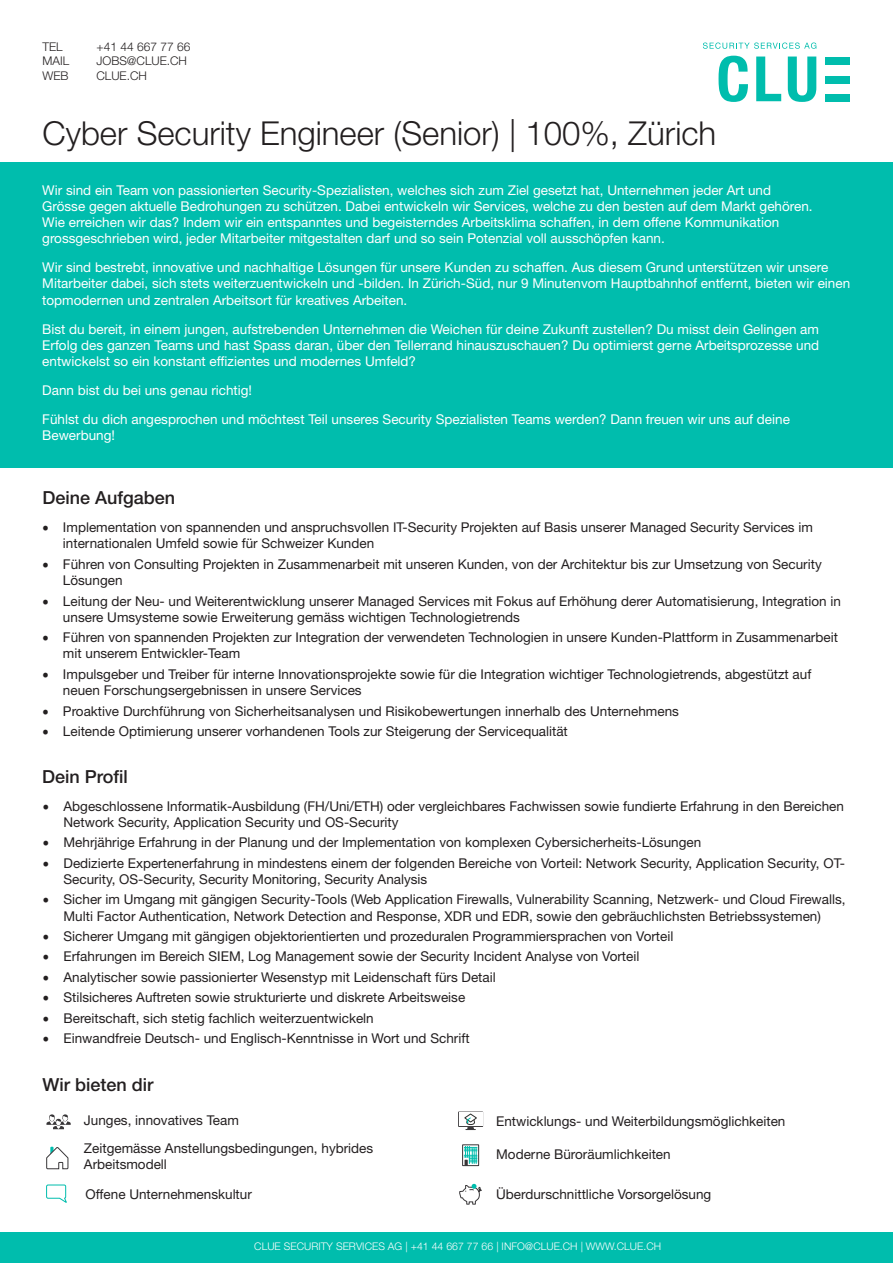
<style>
.page{position:relative;width:893px;height:1263px;background:#fff}
.page>*{position:absolute;margin:0;border:0;box-sizing:border-box;transform-origin:0 0}
.t1{font:300 33px "Helvetica Neue LT Std";color:#231f20}
.t2{font:500 18px "Helvetica Neue LT Std";color:#231f20}
.t3{font:13.5px/16.2px "Helvetica Neue LT Std";color:#231f20}
.t4{font:13.5px/16.2px "Helvetica Neue LT Std";color:#fff}
.t5{font:300 12px "Helvetica Neue LT Std";color:#231f20}
.t6{font:300 10.5px "Helvetica Neue LT Std";letter-spacing:.005em;color:#fff}
.s1{font-family:"Helvetica Neue"}
</style>
<div class="page">
<div style="left:0;top:162px;width:893px;height:305px;background:#00bdad"></div>
<svg style="left:703px;top:43px;width:113px;height:6px"></svg>
<svg style="left:718px;top:56px;width:30px;height:46px"></svg>
<svg style="left:756px;top:57px;width:25px;height:44px"></svg>
<svg style="left:788px;top:57px;width:28px;height:45px"></svg>
<div style="left:825px;top:94px;width:25px;height:7px;background:#00bdad"></div>
<div style="left:825px;top:76px;width:25px;height:7px;background:#00bdad"></div>
<div style="left:825px;top:57px;width:25px;height:7px;background:#00bdad"></div>
<div style="left:462px;top:1144px;width:17px;height:22px;border:1px solid #383638"></div>
<svg style="left:464px;top:1146px;width:13px;height:20px"></svg>
<svg style="left:464px;top:1113px;width:13px;height:17px"></svg>
<svg style="left:46px;top:1114px;width:25px;height:15px"></svg>
<svg style="left:46px;top:1147px;width:22px;height:22px"></svg>
<svg style="left:46px;top:1184px;width:21px;height:19px"></svg>
<div style="left:0;top:1233px;width:893px;height:30px;background:#00bdad"></div>
<svg style="left:459px;top:1183px;width:23px;height:22px"></svg>
<p class="t5" style="left:43px;top:39px;width:22px">TEL</p>
<p class="t5" style="left:97px;top:39px;width:95px">+41 44 667 77 66</p>
<p class="t5" style="left:43px;top:54px;width:28px">MAIL</p>
<p class="t5" style="left:97px;top:54px;width:92px">JOBS@CLUE.CH</p>
<p class="t5" style="left:43px;top:68px;width:28px">WEB</p>
<p class="t5" style="left:97px;top:68px;width:52px">CLUE.CH</p>
<p class="t1" style="left:43px;top:113px;width:675px">Cyber Security Engineer (Senior) | 100%, Zürich</p>
<p class="t4" style="left:42px;top:181px;width:772px">Wir sind ein Team von passionierten Security-Spezialisten, welches sich zum Ziel gesetzt hat, Unternehmen jeder Art und Grösse gegen aktuelle Bedrohungen zu schützen. Dabei entwickeln wir Services, welche zu den besten auf dem Markt gehören.<br>Wie erreichen wir das? Indem wir ein entspanntes und begeisterndes Arbeitsklima schaffen, in dem offene Kommunikation grossgeschrieben wird, jeder Mitarbeiter mitgestalten darf und so sein Potenzial voll ausschöpfen kann.</p>
<p class="t4" style="left:42px;top:259px;width:809px">Wir sind bestrebt, innovative und nachhaltige Lösungen für unsere Kunden zu schaffen. Aus diesem Grund unterstützen wir unsere<br>Mitarbeiter dabei, sich stets weiterzuentwickeln und -bilden. In Zürich-Süd, nur 9 Minutenvom Hauptbahnhof entfernt, bieten wir einen topmodernen und zentralen Arbeitsort für kreatives Arbeiten.</p>
<p class="t4" style="left:42px;top:320px;width:778px;text-align:justify">Bist du bereit, in einem jungen, aufstrebenden Unternehmen die Weichen für deine Zukunft zustellen? Du misst dein Gelingen am Erfolg des ganzen Teams und hast Spass daran, über den Tellerrand hinauszuschauen? Du optimierst gerne Arbeitsprozesse und entwickelst so ein konstant effizientes und modernes Umfeld?</p>
<p class="t4" style="left:42px;top:382px;width:211px">Dann bist du bei uns genau richtig!</p>
<p class="t4" style="left:42px;top:411px;width:749px">Fühlst du dich angesprochen und möchtest Teil unseres Security Spezialisten Teams werden? Dann freuen wir uns auf deine<br>Bewerbung!</p>
<p class="t2" style="left:43px;top:487px;width:134px">Deine Aufgaben</p>
<p class="t3" style="left:63px;top:519px;width:751px;text-indent:-21px"><span class="s1">࡟</span> Implementation von spannenden und anspruchsvollen IT-Security Projekten auf Basis unserer Managed Security Services im internationalen Umfeld sowie für Schweizer Kunden</p>
<p class="t3" style="left:63px;top:556px;width:760px;text-indent:-21px"><span class="s1">࡟</span> Führen von Consulting Projekten in Zusammenarbeit mit unseren Kunden, von der Architektur bis zur Umsetzung von Security<br>Lösungen</p>
<p class="t3" style="left:63px;top:592px;width:779px;text-indent:-21px"><span class="s1">࡟</span> Leitung der Neu- und Weiterentwicklung unserer Managed Services mit Fokus auf Erhöhung derer Automatisierung, Integration in unsere Umsysteme sowie Erweiterung gemäss wichtigen Technologietrends</p>
<p class="t3" style="left:63px;top:629px;width:776px;text-indent:-21px"><span class="s1">࡟</span> Führen von spannenden Projekten zur Integration der verwendeten Technologien in unsere Kunden-Plattform in Zusammenarbeit mit unserem Entwickler-Team</p>
<p class="t3" style="left:63px;top:666px;width:750px;text-indent:-21px"><span class="s1">࡟</span> Impulsgeber und Treiber für interne Innovationsprojekte sowie für die Integration wichtiger Technologietrends, abgestützt auf neuen Forschungsergebnissen in unsere Services</p>
<p class="t3" style="left:42px;top:702px;width:639px"><span class="s1">࡟</span> Proaktive Durchführung von Sicherheitsanalysen und Risikobewertungen innerhalb des Unternehmens</p>
<p class="t3" style="left:42px;top:723px;width:528px"><span class="s1">࡟</span> Leitende Optimierung unserer vorhandenen Tools zur Steigerung der Servicequalität</p>
<p class="t2" style="left:42px;top:765px;width:87px">Dein Profil</p>
<p class="t3" style="left:64px;top:797px;width:782px;text-indent:-21px"><span class="s1">࡟</span> Abgeschlossene Informatik-Ausbildung (FH/Uni/ETH) oder vergleichbares Fachwissen sowie fundierte Erfahrung in den Bereichen<br>Network Security, Application Security und OS-Security</p>
<p class="t3" style="left:42px;top:834px;width:660px"><span class="s1">࡟</span> Mehrjährige Erfahrung in der Planung und der Implementation von komplexen Cybersicherheits-Lösungen</p>
<p class="t3" style="left:64px;top:855px;width:783px;text-indent:-21px"><span class="s1">࡟</span> Dedizierte Expertenerfahrung in mindestens einem der folgenden Bereiche von Vorteil: Network Security, Application Security, OT-<br>Security, OS-Security, Security Monitoring, Security Analysis</p>
<p class="t3" style="left:42px;top:891px;width:805px;text-align:center"><span class="s1">࡟</span> Sicher im Umgang mit gängigen Security-Tools (Web Application Firewalls, Vulnerability Scanning, Netzwerk- und Cloud Firewalls,<br>Multi Factor Authentication, Network Detection and Response, XDR und EDR, sowie den gebräuchlichsten Betriebssystemen)</p>
<p class="t3" style="left:42px;top:928px;width:633px"><span class="s1">࡟</span> Sicherer Umgang mit gängigen objektorientierten und prozeduralen Programmiersprachen von Vorteil</p>
<p class="t3" style="left:42px;top:948px;width:599px"><span class="s1">࡟</span> Erfahrungen im Bereich SIEM, Log Management sowie der Security Incident Analyse von Vorteil</p>
<p class="t3" style="left:42px;top:969px;width:455px"><span class="s1">࡟</span> Analytischer sowie passionierter Wesenstyp mit Leidenschaft fürs Detail</p>
<p class="t3" style="left:42px;top:989px;width:425px"><span class="s1">࡟</span> Stilsicheres Auftreten sowie strukturierte und diskrete Arbeitsweise</p>
<p class="t3" style="left:42px;top:1010px;width:333px"><span class="s1">࡟</span> Bereitschaft, sich stetig fachlich weiterzuentwickeln</p>
<p class="t3" style="left:42px;top:1030px;width:429px"><span class="s1">࡟</span> Einwandfreie Deutsch- und Englisch-Kenntnisse in Wort und Schrift</p>
<p class="t2" style="left:43px;top:1073px;width:113px">Wir bieten dir</p>
<p class="t3" style="left:84px;top:1112px;width:157px">Junges, innovatives Team</p>
<p class="t3" style="left:84px;top:1140px;width:291px">Zeitgemässe Anstellungsbedingungen, hybrides<br>Arbeitsmodell</p>
<p class="t3" style="left:86px;top:1186px;width:168px">Offene Unternehmenskultur</p>
<p class="t3" style="left:496px;top:1113px;width:291px">Entwicklungs- und Weiterbildungsmöglichkeiten</p>
<p class="t3" style="left:496px;top:1145px;width:176px">Moderne Büroräumlichkeiten</p>
<p class="t3" style="left:496px;top:1186px;width:217px">Überdurschnittliche Vorsorgelösung</p>
<p class="t6" style="left:254px;top:1240px;width:408px">CLUE SECURITY SERVICES AG | +41 44 667 77 66 | INFO@CLUE.CH | WWW.CLUE.CH</p>
</div>
